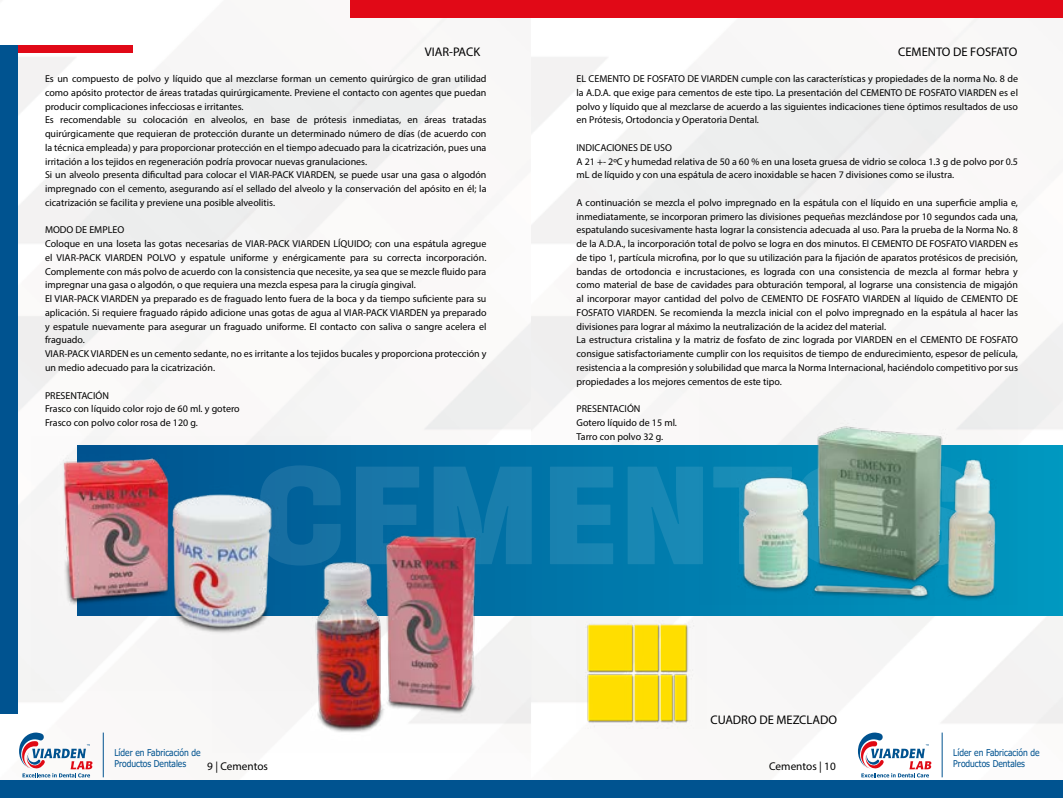
<style>
.page{position:relative;width:1063px;height:798px;background:#fff}
.page>*{position:absolute;margin:0;border:0;box-sizing:border-box;transform-origin:0 0}
.t1{font:12.5px "Myriad Pro";color:#000}
.t2{font:11.25px "Myriad Pro";color:#000}
.t3{font:10px/13.8px "Myriad Pro";color:#000}
.t4{font:9.38px/11.2px "Tahoma";color:#00528f;scale:.91 1}
</style>
<div class="page">
<img style="left:0;top:0;width:1063px;height:778px">
<svg style="left:350px;top:445px;width:712px;height:170px;background:#0081b0"></svg>
<svg style="left:350px;top:465px;width:349px;height:100px;background:#107cac"></svg>
<div style="left:2px;top:45px;width:131px;height:7px;background:#e10917"></div>
<div style="left:1px;top:45px;width:17px;height:668px;background:#005390"></div>
<div style="left:350px;top:1px;width:713px;height:17px;background:#e10917"></div>
<div style="left:0;top:780px;width:1063px;height:17px;background:#005390"></div>
<svg style="left:19px;top:732px;width:73px;height:45px"></svg>
<hr style="left:103px;top:732px;width:1px;height:45px;background:#015390">
<svg style="left:858px;top:732px;width:73px;height:45px"></svg>
<hr style="left:942px;top:732px;width:1px;height:45px;background:#015390">
<img style="left:576px;top:620px;width:130px;height:107px">
<img style="left:31px;top:437px;width:319px;height:253px">
<img style="left:213px;top:520px;width:318px;height:232px">
<img style="left:699px;top:369px;width:319px;height:235px">
<p class="t1" style="left:425px;top:44px;width:57px">VIAR-PACK</p>
<p class="t1" style="left:898px;top:44px;width:121px">CEMENTO DE FOSFATO</p>
<p class="t3" style="left:45px;top:72px;width:443px">Es un compuesto de polvo y líquido que al mezclarse forman un cemento quirúrgico de gran utilidad como apósito protector de áreas tratadas quirúrgicamente. Previene el contacto con agentes que puedan producir complicaciones infecciosas e irritantes.<br>Es recomendable su colocación en alveolos, en base de prótesis inmediatas, en áreas tratadas quirúrgicamente que requieran de protección durante un determinado número de días (de acuerdo con la técnica empleada) y para proporcionar protección en el tiempo adecuado para la cicatrización, pues una irritación a los tejidos en regeneración podría provocar nuevas granulaciones.<br>Si un alveolo presenta dificultad para colocar el VIAR-PACK VIARDEN, se puede usar una gasa o algodón impregnado con el cemento, asegurando así el sellado del alveolo y la conservación del apósito en él; la cicatrización se facilita y previene una posible alveolitis.</p>
<p class="t3" style="left:45px;top:223px;width:443px">MODO DE EMPLEO<br>Coloque en una loseta las gotas necesarias de VIAR-PACK VIARDEN LÍQUIDO; con una espátula agregue el VIAR-PACK VIARDEN POLVO y espatule uniforme y enérgicamente para su correcta incorporación.<br>Complemente con más polvo de acuerdo con la consistencia que necesite, ya sea que se mezcle fluido para impregnar una gasa o algodón, o que requiera una mezcla espesa para la cirugía gingival.<br>El VIAR-PACK VIARDEN ya preparado es de fraguado lento fuera de la boca y da tiempo suficiente para su aplicación. Si requiere fraguado rápido adicione unas gotas de agua al VIAR-PACK VIARDEN ya preparado y espatule nuevamente para asegurar un fraguado uniforme. El contacto con saliva o sangre acelera el fraguado.<br>VIAR-PACK VIARDEN es un cemento sedante, no es irritante a los tejidos bucales y proporciona protección y un medio adecuado para la cicatrización.</p>
<p class="t3" style="left:45px;top:388px;width:196px">PRESENTACIÓN<br>Frasco con líquido color rojo de 60 ml. y gotero<br>Frasco con polvo color rosa de 120 g.</p>
<p class="t3" style="left:577px;top:72px;width:443px;text-align:justify">EL CEMENTO DE FOSFATO DE VIARDEN cumple con las características y propiedades de la norma No. 8 de la A.D.A. que exige para cementos de este tipo. La presentación del CEMENTO DE FOSFATO VIARDEN es el polvo y líquido que al mezclarse de acuerdo a las siguientes indicaciones tiene óptimos resultados de uso en Prótesis, Ortodoncia y Operatoria Dental.</p>
<p class="t3" style="left:577px;top:140px;width:443px">INDICACIONES DE USO<br>A 21 +- 2ºC y humedad relativa de 50 a 60 % en una loseta gruesa de vidrio se coloca 1.3 g de polvo por 0.5 mL de líquido y con una espátula de acero inoxidable se hacen 7 divisiones como se ilustra.</p>
<p class="t3" style="left:577px;top:195px;width:443px">A continuación se mezcla el polvo impregnado en la espátula con el líquido en una superficie amplia e, inmediatamente, se incorporan primero las divisiones pequeñas mezclándose por 10 segundos cada una, espatulando sucesivamente hasta lograr la consistencia adecuada al uso. Para la prueba de la Norma No. 8 de la A.D.A., la incorporación total de polvo se logra en dos minutos. El CEMENTO DE FOSFATO VIARDEN es de tipo 1, partícula microfina, por lo que su utilización para la fijación de aparatos protésicos de precisión, bandas de ortodoncia e incrustaciones, es lograda con una consistencia de mezcla al formar hebra y como material de base de cavidades para obturación temporal, al lograrse una consistencia de migajón al incorporar mayor cantidad del polvo de CEMENTO DE FOSFATO VIARDEN al líquido de CEMENTO DE FOSFATO VIARDEN. Se recomienda la mezcla inicial con el polvo impregnado en la espátula al hacer las divisiones para lograr al máximo la neutralización de la acidez del material.<br>La estructura cristalina y la matriz de fosfato de zinc lograda por VIARDEN en el CEMENTO DE FOSFATO consigue satisfactoriamente cumplir con los requisitos de tiempo de endurecimiento, espesor de película, resistencia a la compresión y solubilidad que marca la Norma Internacional, haciéndolo competitivo por sus propiedades a los mejores cementos de este tipo.</p>
<p class="t3" style="left:577px;top:402px;width:102px">PRESENTACIÓN<br>Gotero líquido de 15 ml.<br>Tarro con polvo 32 g.</p>
<p class="t1" style="left:710px;top:711px;width:128px">CUADRO DE MEZCLADO</p>
<p class="t4" style="left:114px;top:746px;width:96px">Líder en Fabricación de<br>Productos Dentales</p>
<p class="t4" style="left:953px;top:746px;width:96px">Líder en Fabricación de</p>
<p class="t2" style="left:207px;top:758px;width:62px">9 | Cementos</p>
<p class="t2" style="left:769px;top:758px;width:68px">Cementos | 10</p>
<p class="t4" style="left:953px;top:758px;width:80px">Productos Dentales</p>
</div>
